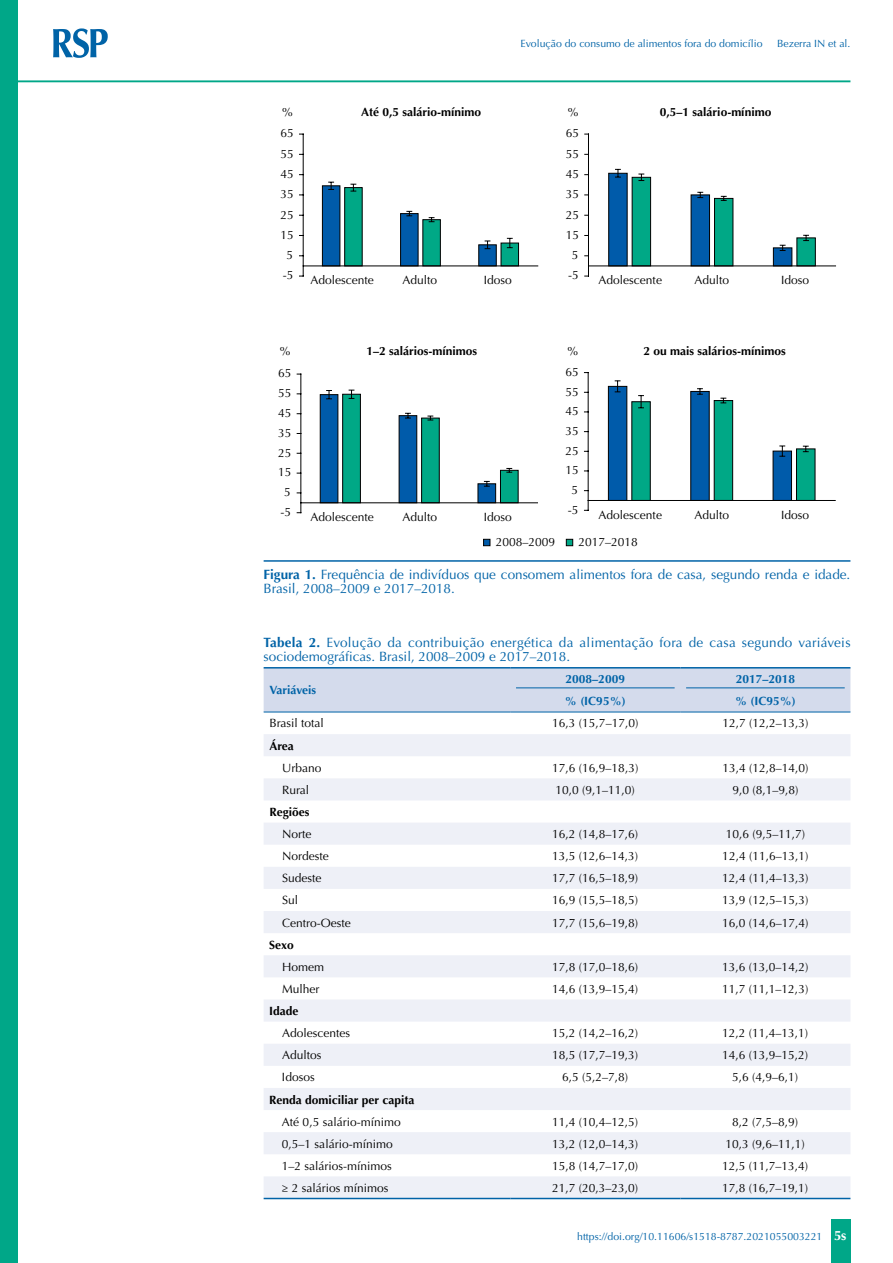
<style>
.page{position:relative;width:893px;height:1263px;background:#fff}
.page>*{position:absolute;margin:0;border:0;box-sizing:border-box;transform-origin:0 0}
.t1{font:13.5px/14.2px "Optima LT Std";letter-spacing:.02em;color:#0063a7}
.t2{font:13.5px/14.2px "Optima LT Std";color:#0063a7}
.t3{font:700 13.5px "Optima LT Std";color:#fff}
.t4{font:12px "Optima LT Std";color:#000}
.t5{font:12px "Optima";color:#000}
.t6{font:700 12px "Optima";color:#000}
.t7{font:700 12px "Optima LT Std";color:#000}
.t8{font:700 12px "Optima LT Std";color:#0063a7}
.t9{font:10.5px "Optima LT Std";color:#0063a7}
.s1{font-weight:700}
</style>
<div class="page">
<div style="left:831px;top:1220px;width:20px;height:43px;background:#00a788"></div>
<div style="left:0;top:0;width:18px;height:1263px;background:#00a788"></div>
<svg style="left:53px;top:28px;width:55px;height:30px"></svg>
<hr style="left:18px;top:80px;width:832px;height:2px;background:#00a788">
<hr style="left:264px;top:560px;width:586px;height:2px;background:#0063a7">
<svg style="left:608px;top:380px;width:208px;height:120px"></svg>
<hr style="left:588px;top:373px;width:1px;height:137px;background:#000">
<hr style="left:588px;top:500px;width:247px;height:1px;background:#000">
<svg style="left:608px;top:169px;width:208px;height:97px"></svg>
<hr style="left:588px;top:134px;width:1px;height:142px;background:#000">
<hr style="left:588px;top:266px;width:247px;height:1px;background:#000">
<svg style="left:319px;top:390px;width:200px;height:112px"></svg>
<hr style="left:300px;top:374px;width:1px;height:139px;background:#000">
<hr style="left:301px;top:502px;width:236px;height:1px;background:#000">
<div style="left:483px;top:539px;width:7px;height:7px;background:#005baa;border:1px solid #000"></div>
<div style="left:566px;top:539px;width:7px;height:7px;background:#00a886;border:1px solid #000"></div>
<svg style="left:322px;top:182px;width:197px;height:84px"></svg>
<hr style="left:303px;top:134px;width:1px;height:142px;background:#000">
<hr style="left:303px;top:266px;width:235px;height:1px;background:#000">
<div style="left:264px;top:668px;width:586px;height:44px;background:#d4dbec"></div>
<svg style="left:264px;top:734px;width:586px;height:464px;fill:#eef0f7"></svg>
<hr style="left:264px;top:667px;width:246px;height:1px;background:#0063a7">
<hr style="left:510px;top:667px;width:170px;height:1px;background:#0063a7">
<hr style="left:680px;top:667px;width:170px;height:1px;background:#0063a7">
<hr style="left:264px;top:712px;width:246px;height:1px;background:#0063a7">
<hr style="left:510px;top:712px;width:170px;height:1px;background:#0063a7">
<hr style="left:680px;top:712px;width:170px;height:1px;background:#0063a7">
<hr style="left:264px;top:1198px;width:246px;height:1px;background:#0063a7">
<hr style="left:510px;top:1198px;width:170px;height:1px;background:#0063a7">
<hr style="left:680px;top:1198px;width:170px;height:1px;background:#0063a7">
<hr style="left:516px;top:687px;width:159px;height:1px;background:#0063a7">
<hr style="left:686px;top:687px;width:159px;height:1px;background:#0063a7">
<p class="t9" style="left:521px;top:37px;width:243px">Evolução do consumo de alimentos fora do domicílio</p>
<p class="t9" style="left:777px;top:37px;width:75px">Bezerra IN et al.</p>
<p class="t5" style="left:282px;top:105px;width:12px">%</p>
<p class="t6" style="left:361px;top:105px;width:122px">Até 0,5 salário-mínimo</p>
<p class="t5" style="left:568px;top:105px;width:12px">%</p>
<p class="t6" style="left:660px;top:105px;width:113px">0,5–1 salário-mínimo</p>
<p class="t5" style="left:281px;top:126px;width:15px">65</p>
<p class="t5" style="left:566px;top:126px;width:15px">65</p>
<p class="t5" style="left:281px;top:147px;width:15px">55</p>
<p class="t5" style="left:566px;top:147px;width:15px">55</p>
<p class="t5" style="left:281px;top:167px;width:15px">45</p>
<p class="t5" style="left:566px;top:167px;width:15px">45</p>
<p class="t5" style="left:281px;top:187px;width:15px">35</p>
<p class="t5" style="left:566px;top:187px;width:15px">35</p>
<p class="t5" style="left:281px;top:208px;width:15px">25</p>
<p class="t5" style="left:566px;top:208px;width:15px">25</p>
<p class="t5" style="left:281px;top:228px;width:15px">15</p>
<p class="t5" style="left:566px;top:228px;width:15px">15</p>
<p class="t5" style="left:286px;top:248px;width:8px">5</p>
<p class="t5" style="left:572px;top:248px;width:8px">5</p>
<p class="t5" style="left:283px;top:268px;width:12px">-5</p>
<p class="t5" style="left:310px;top:273px;width:65px">Adolescente</p>
<p class="t5" style="left:402px;top:273px;width:36px">Adulto</p>
<p class="t5" style="left:484px;top:273px;width:30px">Idoso</p>
<p class="t5" style="left:568px;top:268px;width:12px">-5</p>
<p class="t5" style="left:599px;top:273px;width:65px">Adolescente</p>
<p class="t5" style="left:694px;top:273px;width:36px">Adulto</p>
<p class="t5" style="left:781px;top:273px;width:30px">Idoso</p>
<p class="t5" style="left:280px;top:344px;width:12px">%</p>
<p class="t6" style="left:366px;top:344px;width:112px">1–2 salários-mínimos</p>
<p class="t5" style="left:568px;top:344px;width:12px">%</p>
<p class="t6" style="left:644px;top:344px;width:144px">2 ou mais salários-mínimos</p>
<p class="t5" style="left:278px;top:366px;width:15px">65</p>
<p class="t5" style="left:565px;top:365px;width:15px">65</p>
<p class="t5" style="left:278px;top:386px;width:15px">55</p>
<p class="t5" style="left:565px;top:385px;width:15px">55</p>
<p class="t5" style="left:278px;top:406px;width:15px">45</p>
<p class="t5" style="left:565px;top:404px;width:15px">45</p>
<p class="t5" style="left:278px;top:426px;width:15px">35</p>
<p class="t5" style="left:565px;top:424px;width:15px">35</p>
<p class="t5" style="left:278px;top:446px;width:15px">25</p>
<p class="t5" style="left:565px;top:444px;width:15px">25</p>
<p class="t5" style="left:278px;top:465px;width:15px">15</p>
<p class="t5" style="left:565px;top:463px;width:15px">15</p>
<p class="t5" style="left:284px;top:485px;width:8px">5</p>
<p class="t5" style="left:571px;top:483px;width:8px">5</p>
<p class="t5" style="left:281px;top:505px;width:12px">-5</p>
<p class="t5" style="left:310px;top:510px;width:65px">Adolescente</p>
<p class="t5" style="left:402px;top:510px;width:36px">Adulto</p>
<p class="t5" style="left:484px;top:510px;width:30px">Idoso</p>
<p class="t5" style="left:568px;top:503px;width:12px">-5</p>
<p class="t5" style="left:599px;top:508px;width:65px">Adolescente</p>
<p class="t5" style="left:694px;top:508px;width:36px">Adulto</p>
<p class="t5" style="left:781px;top:508px;width:30px">Idoso</p>
<p class="t5" style="left:496px;top:535px;width:61px">2008–2009</p>
<p class="t5" style="left:578px;top:535px;width:61px">2017–2018</p>
<p class="t2" style="left:264px;top:567px;width:588px"><span class="s1">Figura 1.</span> Frequência de indivíduos que consomem alimentos fora de casa, segundo renda e idade.<br>Brasil, 2008–2009 e 2017–2018.</p>
<p class="t1" style="left:264px;top:635px;width:588px"><span class="s1">Tabela 2.</span> Evolução da contribuição energética da alimentação fora de casa segundo variáveis sociodemográficas. Brasil, 2008–2009 e 2017–2018.</p>
<p class="t8" style="left:269px;top:683px;width:48px">Variáveis</p>
<p class="t8" style="left:566px;top:672px;width:61px">2008–2009</p>
<p class="t8" style="left:736px;top:672px;width:61px">2017–2018</p>
<p class="t8" style="left:565px;top:694px;width:62px">% (IC95%)</p>
<p class="t8" style="left:735px;top:694px;width:62px">% (IC95%)</p>
<p class="t4" style="left:269px;top:716px;width:56px">Brasil total</p>
<p class="t4" style="left:552px;top:716px;width:88px">16,3 (15,7–17,0)</p>
<p class="t4" style="left:722px;top:716px;width:88px">12,7 (12,2–13,3)</p>
<p class="t7" style="left:269px;top:738px;width:26px">Área</p>
<p class="t4" style="left:282px;top:761px;width:41px">Urbano</p>
<p class="t4" style="left:552px;top:761px;width:88px">17,6 (16,9–18,3)</p>
<p class="t4" style="left:722px;top:761px;width:88px">13,4 (12,8–14,0)</p>
<p class="t4" style="left:282px;top:783px;width:29px">Rural</p>
<p class="t4" style="left:556px;top:783px;width:81px">10,0 (9,1–11,0)</p>
<p class="t4" style="left:732px;top:783px;width:68px">9,0 (8,1–9,8)</p>
<p class="t7" style="left:269px;top:805px;width:42px">Regiões</p>
<p class="t4" style="left:282px;top:827px;width:31px">Norte</p>
<p class="t4" style="left:552px;top:827px;width:88px">16,2 (14,8–17,6)</p>
<p class="t4" style="left:726px;top:827px;width:81px">10,6 (9,5–11,7)</p>
<p class="t4" style="left:282px;top:849px;width:48px">Nordeste</p>
<p class="t4" style="left:552px;top:849px;width:88px">13,5 (12,6–14,3)</p>
<p class="t4" style="left:722px;top:849px;width:88px">12,4 (11,6–13,1)</p>
<p class="t4" style="left:282px;top:871px;width:41px">Sudeste</p>
<p class="t4" style="left:552px;top:871px;width:88px">17,7 (16,5–18,9)</p>
<p class="t4" style="left:722px;top:871px;width:88px">12,4 (11,4–13,3)</p>
<p class="t4" style="left:282px;top:893px;width:18px">Sul</p>
<p class="t4" style="left:552px;top:893px;width:88px">16,9 (15,5–18,5)</p>
<p class="t4" style="left:722px;top:893px;width:88px">13,9 (12,5–15,3)</p>
<p class="t4" style="left:282px;top:915px;width:70px">Centro-Oeste</p>
<p class="t4" style="left:552px;top:915px;width:88px">17,7 (15,6–19,8)</p>
<p class="t4" style="left:722px;top:915px;width:88px">16,0 (14,6–17,4)</p>
<p class="t7" style="left:269px;top:938px;width:26px">Sexo</p>
<p class="t4" style="left:282px;top:960px;width:43px">Homem</p>
<p class="t4" style="left:552px;top:960px;width:88px">17,8 (17,0–18,6)</p>
<p class="t4" style="left:722px;top:960px;width:88px">13,6 (13,0–14,2)</p>
<p class="t4" style="left:282px;top:982px;width:39px">Mulher</p>
<p class="t4" style="left:552px;top:982px;width:88px">14,6 (13,9–15,4)</p>
<p class="t4" style="left:722px;top:982px;width:88px">11,7 (11,1–12,3)</p>
<p class="t7" style="left:269px;top:1004px;width:31px">Idade</p>
<p class="t4" style="left:282px;top:1026px;width:70px">Adolescentes</p>
<p class="t4" style="left:552px;top:1026px;width:88px">15,2 (14,2–16,2)</p>
<p class="t4" style="left:722px;top:1026px;width:88px">12,2 (11,4–13,1)</p>
<p class="t4" style="left:282px;top:1048px;width:41px">Adultos</p>
<p class="t4" style="left:552px;top:1048px;width:88px">18,5 (17,7–19,3)</p>
<p class="t4" style="left:722px;top:1048px;width:88px">14,6 (13,9–15,2)</p>
<p class="t4" style="left:282px;top:1070px;width:34px">Idosos</p>
<p class="t4" style="left:562px;top:1070px;width:68px">6,5 (5,2–7,8)</p>
<p class="t4" style="left:732px;top:1070px;width:68px">5,6 (4,9–6,1)</p>
<p class="t7" style="left:269px;top:1092px;width:147px">Renda domiciliar per capita</p>
<p class="t4" style="left:282px;top:1114px;width:120px">Até 0,5 salário-mínimo</p>
<p class="t4" style="left:552px;top:1114px;width:88px">11,4 (10,4–12,5)</p>
<p class="t4" style="left:732px;top:1114px;width:68px">8,2 (7,5–8,9)</p>
<p class="t4" style="left:282px;top:1137px;width:112px">0,5–1 salário-mínimo</p>
<p class="t4" style="left:552px;top:1137px;width:88px">13,2 (12,0–14,3)</p>
<p class="t4" style="left:725px;top:1137px;width:81px">10,3 (9,6–11,1)</p>
<p class="t4" style="left:282px;top:1159px;width:112px">1–2 salários-mínimos</p>
<p class="t4" style="left:552px;top:1159px;width:88px">15,8 (14,7–17,0)</p>
<p class="t4" style="left:722px;top:1159px;width:88px">12,5 (11,7–13,4)</p>
<p class="t4" style="left:282px;top:1181px;width:108px">≥ 2 salários mínimos</p>
<p class="t4" style="left:552px;top:1181px;width:88px">21,7 (20,3–23,0)</p>
<p class="t4" style="left:722px;top:1181px;width:88px">17,8 (16,7–19,1)</p>
<p class="t9" style="left:577px;top:1230px;width:247px">https://doi.org/10.11606/s1518-8787.2021055003221</p>
<p class="t3" style="left:834px;top:1228px;width:14px">5s</p>
</div>
